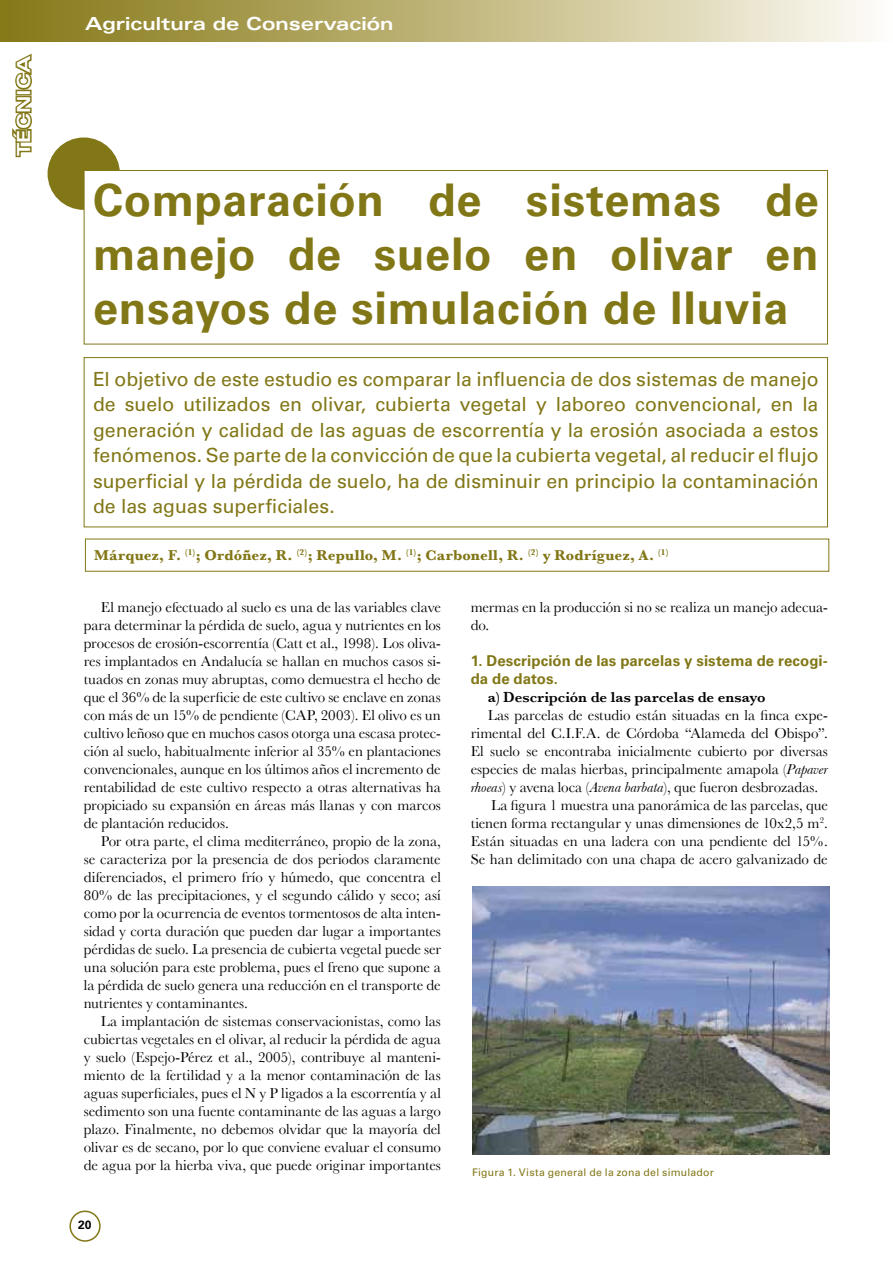
<style>
.page{position:relative;width:893px;height:1263px;background:#fff}
.page>*{position:absolute;margin:0;border:0;box-sizing:border-box;transform-origin:0 0}
.TITULAR{font:700 45px/54px "Univers";letter-spacing:.015em;color:#827717;text-align:justify}
.Entradilla{font:19.5px/25.5px "Univers";letter-spacing:-.005em;color:#827717;text-align:justify}
.t1{font:700 expanded 18px "Univers";color:#fff}
.Cpo__Texto{font:15px/18px "Baskerville";letter-spacing:-.005em;color:#000;text-align:justify}
.Subtitulo_1_CpoTex{font:700 15px "Baskerville";letter-spacing:.01em;color:#827717}
.Título_en_Cpo_Texto{font:700 15px/18px "Univers";letter-spacing:.005em;color:#827717}
.Cpo__Texto-2{font:600 15px "Baskerville";letter-spacing:.005em;color:#000}
.t2{font:700 12px "Univers";color:#000}
.Pie_de_foto{font:10.5px "Univers";letter-spacing:.02em;color:#827717}
.s1{font-style:italic}
</style>
<div class="page">
<div style="left:0;top:0;width:892px;height:42px;background:linear-gradient(to right,#837510,#fdfaf1)"></div>
<div style="left:69px;top:1210px;width:32px;height:32px;border:2px solid #827717;border-radius:50%"></div>
<svg style="left:12px;top:53px;width:20px;height:105px"></svg>
<div style="left:48px;top:138px;width:71px;height:71px;background:#827717;border-radius:50%"></div>
<div style="left:48px;top:137px;width:72px;height:73px;border:2px solid #827717;border-radius:50%"></div>
<div style="left:84px;top:170px;width:743px;height:174px;background:#fff"></div>
<div style="left:84px;top:170px;width:744px;height:174px;border:1px solid #827717"></div>
<div style="left:84px;top:357px;width:744px;height:170px;border:1px solid #827717"></div>
<div style="left:85px;top:539px;width:744px;height:33px;border:1px solid #827717"></div>
<img style="left:472px;top:886px;width:357px;height:268px">
<p class="t1" style="left:13px;top:156px;width:101px;rotate:-90deg">TÉCNICA</p>
<p class="t1" style="left:85px;top:13px;width:310px">Agricultura de Conservación</p>
<p class="TITULAR" style="left:93px;top:174px;width:727px">Comparación de sistemas de manejo de suelo en olivar en ensayos de simulación de lluvia</p>
<p class="Entradilla" style="left:93px;top:366px;width:727px">El objetivo de este estudio es comparar la influencia de dos sistemas de manejo de suelo utilizados en olivar, cubierta vegetal y laboreo convencional, en la generación y calidad de las aguas de escorrentía y la erosión asociada a estos fenómenos. Se parte de la convicción de que la cubierta vegetal, al reducir el flujo superficial y la pérdida de suelo, ha de disminuir en principio la contaminación de las aguas superficiales.</p>
<p class="Subtitulo_1_CpoTex" style="left:94px;top:546px;width:576px">Márquez, F. <sup>(1)</sup>; Ordóñez, R. <sup>(2)</sup>; Repullo, M. <sup>(1)</sup>; Carbonell, R. <sup>(2)</sup> y Rodríguez, A. <sup>(1)</sup></p>
<p class="Cpo__Texto" style="left:84px;top:598px;width:359px;text-indent:17px">El manejo efectuado al suelo es una de las variables clave para determinar la pérdida de suelo, agua y nutrientes en los procesos de erosión-escorrentía (Catt et al., 1998). Los oliva&shy;res implantados en Andalucía se hallan en muchos casos si&shy;tuados en zonas muy abruptas, como demuestra el hecho de que el 36% de la superficie de este cultivo se enclave en zonas con más de un 15% de pendiente (CAP, 2003). El olivo es un cultivo leñoso que en muchos casos otorga una escasa protec&shy;ción al suelo, habitualmente inferior al 35% en plantaciones convencionales, aunque en los últimos años el incremento de rentabilidad de este cultivo respecto a otras alternativas ha propiciado su expansión en áreas más llanas y con marcos de plantación reducidos.</p>
<p class="Cpo__Texto" style="left:84px;top:832px;width:359px;text-indent:17px">Por otra parte, el clima mediterráneo, propio de la zona, se caracteriza por la presencia de dos periodos claramente diferenciados, el primero frío y húmedo, que concentra el 80% de las precipitaciones, y el segundo cálido y seco; así como por la ocurrencia de eventos tormentosos de alta inten&shy;sidad y corta duración que pueden dar lugar a importantes pérdidas de suelo. La presencia de cubierta vegetal puede ser una solución para este problema, pues el freno que supone a la pérdida de suelo genera una reducción en el transporte de nutrientes y contaminantes.</p>
<p class="Cpo__Texto" style="left:84px;top:1012px;width:359px;text-indent:17px">La implantación de sistemas conservacionistas, como las cubiertas vegetales en el olivar, al reducir la pérdida de agua y suelo (Espejo-Pérez et al., 2005), contribuye al manteni&shy;miento de la fertilidad y a la menor contaminación de las aguas superficiales, pues el N y P ligados a la escorrentía y al sedimento son una fuente contaminante de las aguas a largo plazo. Finalmente, no debemos olvidar que la mayoría del olivar es de secano, por lo que conviene evaluar el consumo de agua por la hierba viva, que puede originar importantes</p>
<p class="t2" style="left:78px;top:1218px;width:15px">20</p>
<p class="Cpo__Texto" style="left:471px;top:598px;width:359px">mermas en la producción si no se realiza un manejo adecua&shy;do.</p>
<p class="Título_en_Cpo_Texto" style="left:471px;top:652px;width:359px">1. Descripción de las parcelas y sistema de recogi&shy;da de datos.</p>
<p class="Cpo__Texto-2" style="left:488px;top:688px;width:279px">a) Descripción de las parcelas de ensayo</p>
<p class="Cpo__Texto" style="left:471px;top:706px;width:359px;text-indent:17px">Las parcelas de estudio están situadas en la finca expe&shy;rimental del C.I.F.A. de Córdoba “Alameda del Obispo”.<br>El suelo se encontraba inicialmente cubierto por diversas especies de malas hierbas, principalmente amapola (<span class="s1">Papaver rhoeas</span>) y avena loca (<span class="s1">Avena barbata</span>), que fueron desbrozadas.</p>
<p class="Cpo__Texto" style="left:471px;top:796px;width:359px;text-indent:20px">La figura 1 muestra una panorámica de las parcelas, que tienen forma rectangular y unas dimensiones de 10x2,5 m<sup>2</sup>.<br>Están situadas en una ladera con una pendiente del 15%.<br>Se han delimitado con una chapa de acero galvanizado de</p>
<p class="Pie_de_foto" style="left:472px;top:1166px;width:243px">Figura 1. Vista general de la zona del simulador</p>
</div>
